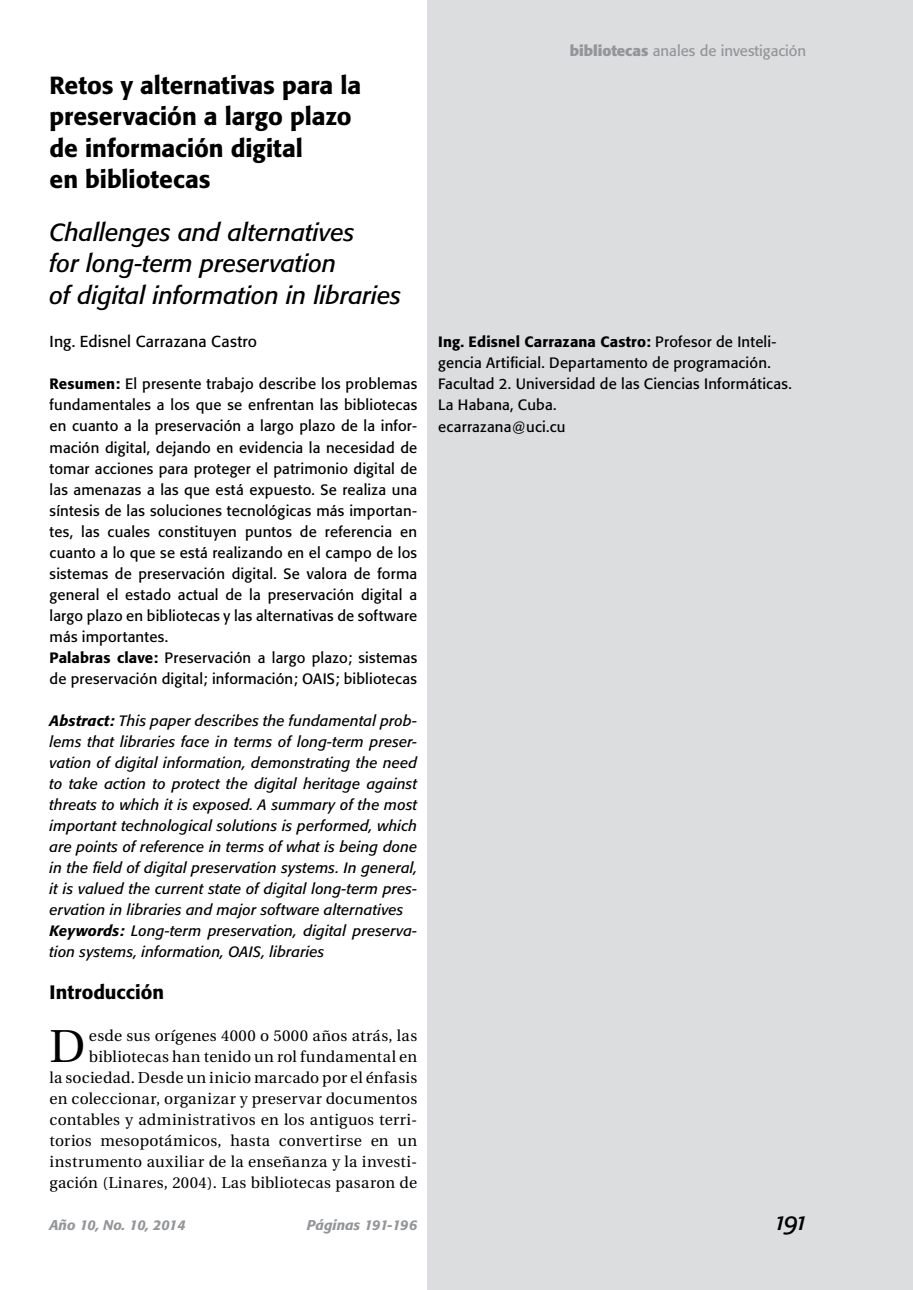
<style>
.page{position:relative;width:913px;height:1290px;background:#fff}
.page>*{position:absolute;margin:0;border:0;box-sizing:border-box;transform-origin:0 0}
.t1{font:46.02px "Utopia";color:#000}
.t2{font:500 24.5px/31.5px "Formata";letter-spacing:-.005em;color:#000}
.t3{font:italic 24.5px/31.5px "Formata";letter-spacing:-.005em;color:#000}
.t4{font:500 19.25px "Formata";letter-spacing:.005em;color:#000}
.t5{font:15.75px/21px "Utopia";letter-spacing:.015em;color:#000;text-align:right}
.t6{font:15.75px "Formata";letter-spacing:.015em;color:#000}
.t7{font:14.88px/21px "Formata";letter-spacing:.01em;color:#000}
.t8{font:italic 14.88px/21px "Formata";letter-spacing:.01em;color:#000}
.t9{font:14.88px "Formata";color:#939598}
.t10{font:italic 500 14px "Formata";color:#939598}
.s1{font-weight:500}
.s2{font-weight:700}
</style>
<div class="page">
<div style="left:428px;top:0;width:485px;height:1290px;background:#dcddde"></div>
<h2 class="t2" style="left:50px;top:69px;width:313px">Retos y alternativas para la preservación a largo plazo de información digital<br>en bibliotecas</h2>
<h2 class="t3" style="left:50px;top:217px;width:353px">Challenges and alternatives<br>for long-term preservation<br>of digital information in libraries</h2>
<p class="t6" style="left:50px;top:332px;width:209px">Ing. Edisnel Carrazana Castro</p>
<p class="t7" style="left:50px;top:374px;width:369px"><span class="s1">Resumen:</span> El presente trabajo describe los problemas fundamentales a los que se enfrentan las bibliotecas en cuanto a la preservación a largo plazo de la infor&shy;mación digital, dejando en evidencia la necesidad de tomar acciones para proteger el patrimonio digital de las amenazas a las que está expuesto. Se realiza una síntesis de las soluciones tecnológicas más importan&shy;tes, las cuales constituyen puntos de referencia en cuanto a lo que se está realizando en el campo de los sistemas de preservación digital. Se valora de forma general el estado actual de la preservación digital a largo plazo en bibliotecas y las alternativas de software más importantes.<br><span class="s1">Palabras clave:</span> Preservación a largo plazo; sistemas de preservación digital; información; OAIS; bibliotecas</p>
<p class="t8" style="left:50px;top:710px;width:369px"><span class="s1">Abstract:</span> This paper describes the fundamental prob&shy;lems that libraries face in terms of long-term preser&shy;vation of digital information, demonstrating the need to take action to protect the digital heritage against threats to which it is exposed. A summary of the most important technological solutions is performed, which are points of reference in terms of what is being done in the field of digital preservation systems. In general, it is valued the current state of digital long-term pres&shy;ervation in libraries and major software alternatives <span class="s1">Keywords:</span> Long-term preservation, digital preserva&shy;tion systems, information, OAIS, libraries</p>
<p class="t4" style="left:50px;top:980px;width:116px">Introducción</p>
<h1 class="t1" style="left:50px;top:1020px;width:37px">D</h1>
<p class="t5" style="left:50px;top:1025px;width:369px">esde sus orígenes 4000 o 5000 años atrás, las bibliotecas han tenido un rol fundamental en<br>la sociedad. Desde un inicio marcado por el énfasis en coleccionar, organizar y preservar documentos contables y administrativos en los antiguos terri&shy;torios mesopotámicos, hasta convertirse en un instrumento auxiliar de la enseñanza y la investi&shy;gación (Linares, 2004). Las bibliotecas pasaron de</p>
<p class="t10" style="left:50px;top:1216px;width:137px">Año 10, No. 10, 2014</p>
<p class="t10" style="left:307px;top:1216px;width:112px">Páginas 191-196</p>
<p class="t9" style="left:570px;top:42px;width:238px"><span class="s2">bibliotecas</span> anales de investigación</p>
<p class="t7" style="left:438px;top:332px;width:355px"><span class="s1">Ing. Edisnel Carrazana Castro:</span> Profesor de Inteli&shy;gencia Artificial. Departamento de programación.<br>Facultad 2. Universidad de las Ciencias Informáticas.<br>La Habana, Cuba.<br>ecarrazana@uci.cu</p>
</div>
